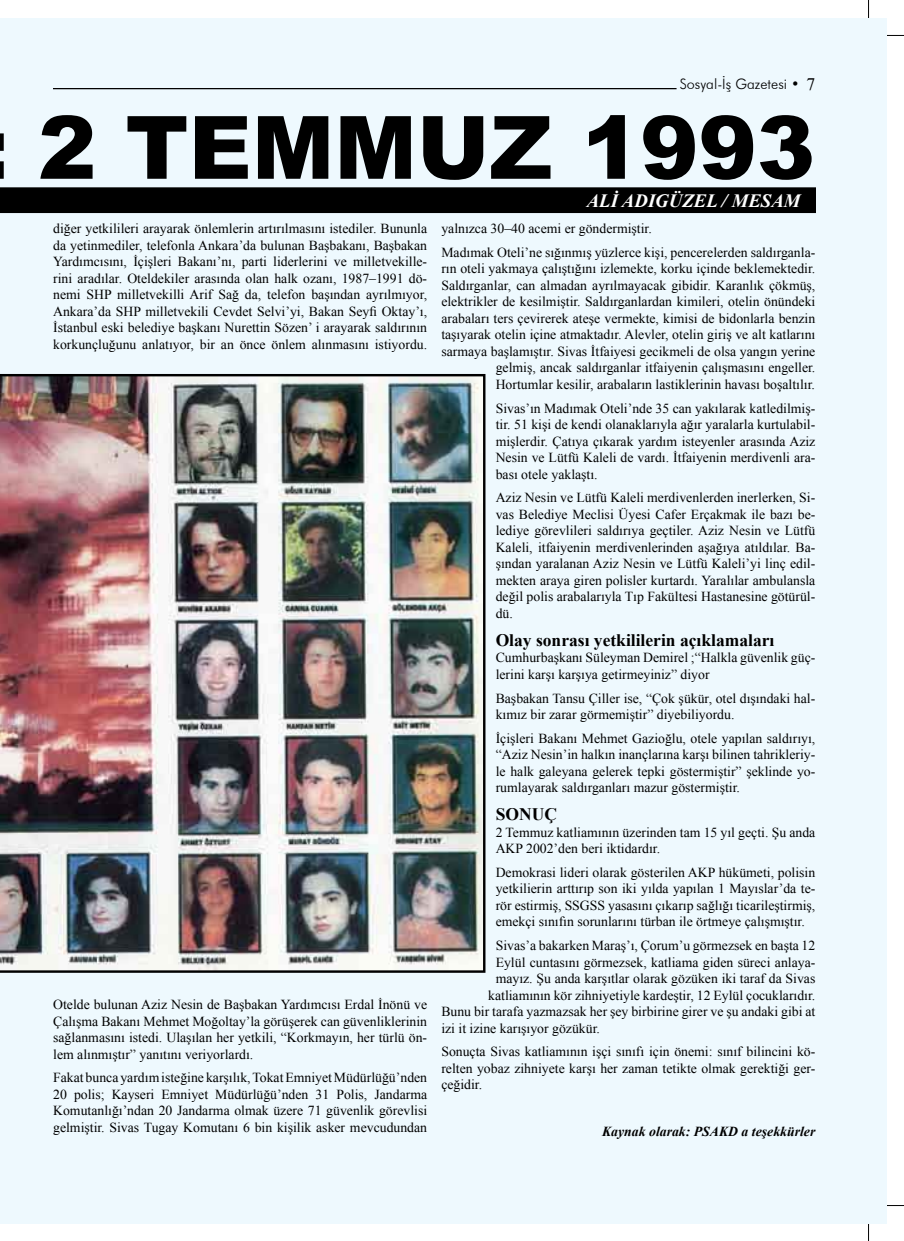
<style>
.page{position:relative;width:904px;height:1241px;background:#fff}
.page>*{position:absolute;margin:0;border:0;box-sizing:border-box;transform-origin:0 0}
.t1{font:900 87.38px "Arial";color:#000}
.t2{font:italic 700 18.75px "Times New Roman";color:#fff}
.t3{font:700 17.5px "Times New Roman";color:#000}
.t4{font:300 14.38px "Futura BT";color:#000}
.t5{font:13.75px/16.5px "Times New Roman";color:#000;text-align:justify}
.t6{font:italic 700 13.75px "Times New Roman";color:#000}
.s1{font-family:"Times New Roman";font-weight:400;font-size:17.5px}
</style>
<div class="page">
<hr style="left:868px;top:1205px;width:1px;height:35px;background:#000">
<hr style="left:868px;top:1205px;width:36px;height:1px;background:#000">
<hr style="left:868px;top:0;width:1px;height:35px;background:#000">
<hr style="left:868px;top:35px;width:36px;height:1px;background:#000">
<div style="left:0;top:18px;width:886px;height:1204px;background:#eef9fe"></div>
<hr style="left:53px;top:88px;width:623px;height:1px;background:#000">
<img style="left:0;top:374px;width:485px;height:598px">
<div style="left:0;top:187px;width:816px;height:26px;background:#000"></div>
<p class="t4" style="left:679px;top:76px;width:137px">Sosyal-İş Gazetesi • <span class="s1">7</span></p>
<h1 class="t1" style="left:38px;top:84px;width:778px">2 TEMMUZ 1993</h1>
<h2 class="t2" style="left:586px;top:187px;width:215px">ALİ ADIGÜZEL / MESAM</h2>
<p class="t5" style="left:53px;top:220px;width:375px">diğer yetkilileri arayarak önlemlerin artırılmasını istediler. Bununla da yetinmediler, telefonla Ankara’da bulunan Başbakanı, Başbakan Yardımcısını, İçişleri Bakanı’nı, parti liderlerini ve milletvekille&shy;rini aradılar. Oteldekiler arasında olan halk ozanı, 1987–1991 dö&shy;nemi SHP milletvekilli Arif Sağ da, telefon başından ayrılmıyor, Ankara’da SHP milletvekili Cevdet Selvi’yi, Bakan Seyfi Oktay’ı, İstanbul eski belediye başkanı Nurettin Sözen’ i arayarak saldırının korkunçluğunu anlatıyor, bir an önce önlem alınmasını istiyordu.</p>
<p class="t5" style="left:53px;top:996px;width:375px">Otelde bulunan Aziz Nesin de Başbakan Yardımcısı Erdal İnönü ve Çalışma Bakanı Mehmet Moğoltay’la görüşerek can güvenliklerinin sağlanmasını istedi. Ulaşılan her yetkili, “Korkmayın, her türlü ön&shy;lem alınmıştır” yanıtını veriyorlardı.</p>
<p class="t5" style="left:53px;top:1069px;width:375px">Fakat bunca yardım isteğine karşılık, Tokat Emniyet Müdürlüğü’nden 20 polis; Kayseri Emniyet Müdürlüğü’nden 31 Polis, Jandarma Komutanlığı’ndan 20 Jandarma olmak üzere 71 güvenlik görevlisi gelmiştir. Sivas Tugay Komutanı 6 bin kişilik asker mevcudundan</p>
<p class="t5" style="left:441px;top:216px;width:375px;line-height:23.6px">yalnızca 30–40 acemi er göndermiştir.<br>Madımak Oteli’ne sığınmış yüzlerce kişi, pencerelerden saldırganla-</p>
<p class="t5" style="left:441px;top:260px;width:375px;text-align:right">rın oteli yakmaya çalıştığını izlemekte, korku içinde beklemektedir.<br>Saldırganlar, can almadan ayrılmayacak gibidir. Karanlık çökmüş, elektrikler de kesilmiştir. Saldırganlardan kimileri, otelin önündeki arabaları ters çevirerek ateşe vermekte, kimisi de bidonlarla benzin taşıyarak otelin içine atmaktadır. Alevler, otelin giriş ve alt katlarını sarmaya başlamıştır. Sivas İtfaiyesi gecikmeli de olsa yangın yerine gelmiş, ancak saldırganlar itfaiyenin çalışmasını engeller.<br>Hortumlar kesilir, arabaların lastiklerinin havası boşaltılır.</p>
<p class="t5" style="left:495px;top:399px;width:321px">Sivas’ın Madımak Oteli’nde 35 can yakılarak katledilmiş&shy;tir. 51 kişi de kendi olanaklarıyla ağır yaralarla kurtulabil&shy;mişlerdir. Çatıya çıkarak yardım isteyenler arasında Aziz Nesin ve Lütfü Kaleli de vardı. İtfaiyenin merdivenli ara&shy;bası otele yaklaştı.</p>
<p class="t5" style="left:495px;top:489px;width:321px">Aziz Nesin ve Lütfü Kaleli merdivenlerden inerlerken, Si&shy;vas Belediye Meclisi Üyesi Cafer Erçakmak ile bazı be&shy;lediye görevlileri saldırıya geçtiler. Aziz Nesin ve Lütfü Kaleli, itfaiyenin merdivenlerinden aşağıya atıldılar. Ba&shy;şından yaralanan Aziz Nesin ve Lütfü Kaleli’yi linç edil&shy;mekten araya giren polisler kurtardı. Yaralılar ambulansla değil polis arabalarıyla Tıp Fakültesi Hastanesine götürül&shy;dü.</p>
<p class="t3" style="left:495px;top:628px;width:280px">Olay sonrası yetkililerin açıklamaları</p>
<p class="t5" style="left:495px;top:649px;width:321px">Cumhurbaşkanı Süleyman Demirel ;“Halkla güvenlik güç&shy;lerini karşı karşıya getirmeyiniz” diyor</p>
<p class="t5" style="left:495px;top:689px;width:321px">Başbakan Tansu Çiller ise, “Çok şükür, otel dışındaki hal&shy;kımız bir zarar görmemiştir” diyebiliyordu.</p>
<p class="t5" style="left:495px;top:729px;width:321px">İçişleri Bakanı Mehmet Gazioğlu, otele yapılan saldırıyı, “Aziz Nesin’in halkın inançlarına karşı bilinen tahrikleriy&shy;le halk galeyana gelerek tepki göstermiştir” şeklinde yo&shy;rumlayarak saldırganları mazur göstermiştir.</p>
<p class="t3" style="left:495px;top:802px;width:63px">SONUÇ</p>
<p class="t5" style="left:495px;top:823px;width:321px">2 Temmuz katliamının üzerinden tam 15 yıl geçti. Şu anda<br>AKP 2002’den beri iktidardır.</p>
<p class="t5" style="left:495px;top:863px;width:321px">Demokrasi lideri olarak gösterilen AKP hükümeti, polisin yetkilierin arttırıp son iki yılda yapılan 1 Mayıslar’da te&shy;rör estirmiş, SSGSS yasasını çıkarıp sağlığı ticarileştirmiş, emekçi sınıfın sorunlarını türban ile örtmeye çalışmıştır.</p>
<p class="t5" style="left:495px;top:936px;width:321px">Sivas’a bakarken Maraş’ı, Çorum’u görmezsek en başta 12</p>
<p class="t5" style="left:495px;top:953px;width:321px">Eylül cuntasını görmezsek, katliama giden süreci anlaya-</p>
<p class="t5" style="left:495px;top:969px;width:321px">mayız. Şu anda karşıtlar olarak gözüken iki taraf da Sivas</p>
<p class="t5" style="left:488px;top:986px;width:329px">katliamının kör zihniyetiyle kardeştir, 12 Eylül çocuklarıdır.</p>
<p class="t5" style="left:441px;top:1002px;width:375px">Bunu bir tarafa yazmazsak her şey birbirine girer ve şu andaki gibi at</p>
<p class="t5" style="left:441px;top:1019px;width:160px">izi it izine karışıyor gözükür.</p>
<p class="t5" style="left:441px;top:1042px;width:375px">Sonuçta Sivas katliamının işçi sınıfı için önemi: sınıf bilincini kö&shy;relten yobaz zihniyete karşı her zaman tetikte olmak gerektiği ger&shy;çeğidir.</p>
<p class="t6" style="left:602px;top:1121px;width:215px">Kaynak olarak: PSAKD a teşekkürler</p>
</div>
